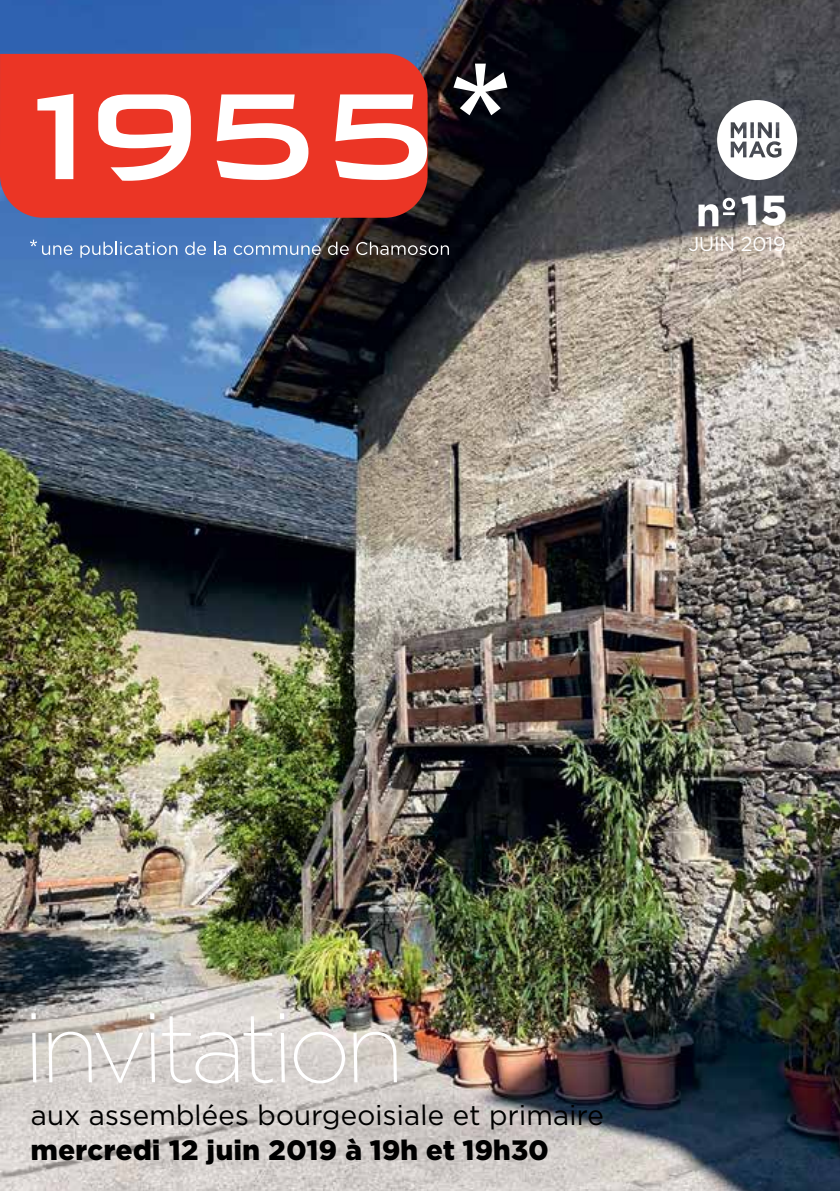
<style>
.page{position:relative;width:840px;height:1191px;background:#fff}
.page>*{position:absolute;margin:0;border:0;box-sizing:border-box;transform-origin:0 0}
.t1{font:200 98px "Gotham";color:#fff}
.t2{font:900 41.8px "Gotham";color:#fff}
.t3{font:28px "Gotham";color:#000}
.t4{font:900 28px "Gotham";color:#000}
.t5{font:20px "Gotham";color:#fff}
</style>
<div class="page">
<img style="left:0;top:0;width:839px;height:1191px">
<div style="left:0;top:53px;width:427px;height:165px;background:#eb3525"></div>
<svg style="left:37px;top:94px;width:36px;height:85px"></svg>
<svg style="left:98px;top:94px;width:93px;height:87px"></svg>
<svg style="left:216px;top:94px;width:92px;height:86px"></svg>
<svg style="left:335px;top:94px;width:92px;height:86px"></svg>
<svg style="left:453px;top:64px;width:54px;height:51px"></svg>
<svg style="left:80px;top:242px;width:97px;height:16px;background:#6c93c9"></svg>
<svg style="left:185px;top:242px;width:21px;height:13px"></svg>
<svg style="left:214px;top:242px;width:12px;height:13px"></svg>
<svg style="left:234px;top:245px;width:86px;height:10px"></svg>
<svg style="left:328px;top:242px;width:20px;height:13px"></svg>
<svg style="left:356px;top:242px;width:92px;height:13px"></svg>
<svg style="left:30px;top:240px;width:43px;height:15px"></svg>
<svg style="left:698px;top:198px;width:36px;height:28px"></svg>
<svg style="left:716px;top:100px;width:80px;height:80px"></svg>
<h2 class="t2" style="left:741px;top:186px;width:48px">15</h2>
<p class="t5" style="left:688px;top:233px;width:99px">JUIN 2019</p>
<h1 class="t1" style="left:23px;top:994px;width:385px">invitation</h1>
<p class="t3" style="left:31px;top:1099px;width:575px">aux assemblées bourgeoisiale et primaire</p>
<p class="t4" style="left:31px;top:1134px;width:520px">mercredi 12 juin 2019 à 19h et 19h30</p>
</div>
